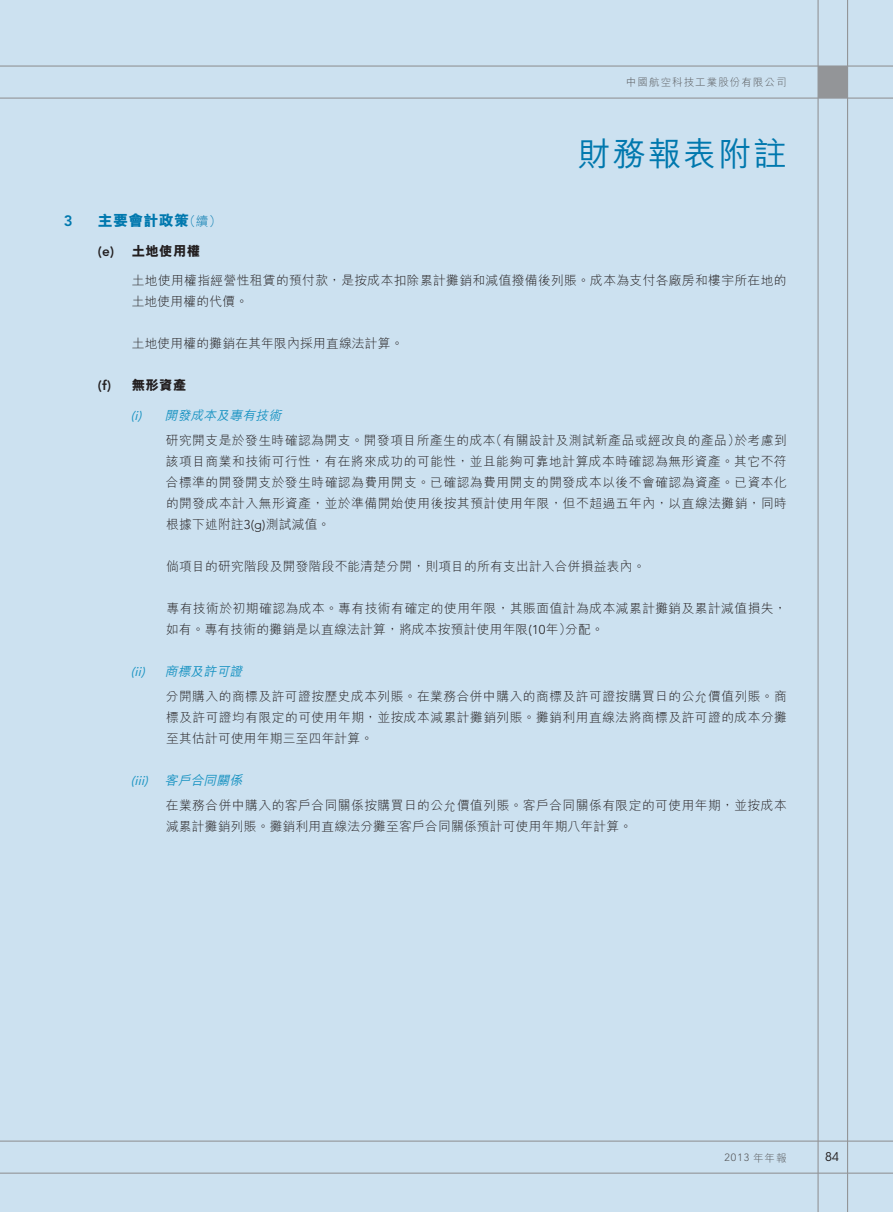
<style>
.page{position:relative;width:893px;height:1212px;background:#cce1f0}
.page>*{position:absolute;margin:0;border:0;box-sizing:border-box;transform-origin:0 0}
.t1{font:500 33px "M Hei HK";letter-spacing:.065em;color:#0078ae}
.t2{font:800 15px "M Hei HK";letter-spacing:.02em;color:#0078ae}
.t3{font:800 15px "Avenir LT Std";color:#0078ae}
.t4{font:800 13.5px "M Hei HK";letter-spacing:.02em;color:#231f20}
.t5{font:300 12.75px/21px "M Hei HK";letter-spacing:.035em;color:#231f20}
.t6{font:300 12.75px "M Hei HK";letter-spacing:.015em;color:#231f20}
.t7{font:12px "ITC Avant Garde Std";color:#231f20}
.t8{font:300 10.5px "M Hei HK";letter-spacing:.1em;color:#57585a}
.t9{font:300 10.5px "Avenir LT Std";color:#57585a}
.s1{font-weight:300;font-size:12.75px}
.s2{font-family:"Avenir LT Std"}
.s3{font-family:"Avenir LT Std";font-weight:400;font-style:italic;color:#1993c2}
.s4{font-weight:500;font-style:italic;color:#1993c2}
.s5{font-family:"M Hei HK"}
</style>
<div class="page">
<p class="t8" style="left:626px;top:75px;width:162px">中國航空科技工業股份有限公司</p>
<h1 class="t1" style="left:578px;top:129px;width:211px">財務報表附註</h1>
<p class="t3" style="left:64px;top:212px;width:10px">3</p>
<p class="t2" style="left:98px;top:210px;width:125px">主要會計政策<span class="s1">（續）</span></p>
<p class="t4" style="left:98px;top:241px;width:104px"><span class="s2">(e)</span> 土地使用權</p>
<p class="t5" style="left:132px;top:269px;width:656px">土地使用權指經營性租賃的預付款，是按成本扣除累計攤銷和減值撥備後列賬。成本為支付各廠房和樓宇所在地的土地使用權的代價。</p>
<p class="t6" style="left:132px;top:334px;width:273px">土地使用權的攤銷在其年限內採用直線法計算。</p>
<p class="t4" style="left:98px;top:376px;width:90px"><span class="s2">(f)</span> 無形資產</p>
<p class="t5" style="left:166px;top:402px;width:622px;line-height:25.2px;text-indent:-35px"><span class="s3">(i)</span> <span class="s4">開發成本及專有技術<br></span>研究開支是於發生時確認為開支。開發項目所產生的成本（有關設計及測試新產品或經改良的產品）於考慮到</p>
<p class="t5" style="left:166px;top:450px;width:623px;text-align:justify">該項目商業和技術可行性，有在將來成功的可能性，並且能夠可靠地計算成本時確認為無形資產。其它不符合標準的開發開支於發生時確認為費用開支。已確認為費用開支的開發成本以後不會確認為資產。已資本化的開發成本計入無形資產，並於準備開始使用後按其預計使用年限，但不超過五年內，以直線法攤銷，同時根據下述附註<span class="s2">3(g)</span>測試減值。</p>
<p class="t6" style="left:166px;top:557px;width:481px">倘項目的研究階段及開發階段不能清楚分開，則項目的所有支出計入合併損益表內。</p>
<p class="t5" style="left:166px;top:597px;width:622px">專有技術於初期確認為成本。專有技術有確定的使用年限，其賬面值計為成本減累計攤銷及累計減值損失，如有。專有技術的攤銷是以直線法計算，將成本按預計使用年限<span class="s2">(10</span>年）分配。</p>
<p class="t5" style="left:166px;top:658px;width:622px;line-height:25.2px;text-indent:-35px"><span class="s3">(ii)</span> <span class="s4">商標及許可證<br></span>分開購入的商標及許可證按歷史成本列賬。在業務合併中購入的商標及許可證按購買日的公允價值列賬。商</p>
<p class="t5" style="left:166px;top:706px;width:622px">標及許可證均有限定的可使用年期，並按成本減累計攤銷列賬。攤銷利用直線法將商標及許可證的成本分攤至其估計可使用年期三至四年計算。</p>
<p class="t5" style="left:166px;top:767px;width:622px;line-height:25.2px;text-indent:-35px"><span class="s3">(iii)</span> <span class="s4">客戶合同關係<br></span>在業務合併中購入的客戶合同關係按購買日的公允價值列賬。客戶合同關係有限定的可使用年期，並按成本</p>
<p class="t6" style="left:166px;top:818px;width:468px">減累計攤銷列賬。攤銷利用直線法分攤至客戶合同關係預計可使用年期八年計算。</p>
<p class="t9" style="left:724px;top:1151px;width:64px">2013 <span class="s5">年年報</span></p>
<p class="t7" style="left:825px;top:1149px;width:15px">84</p>
</div>
